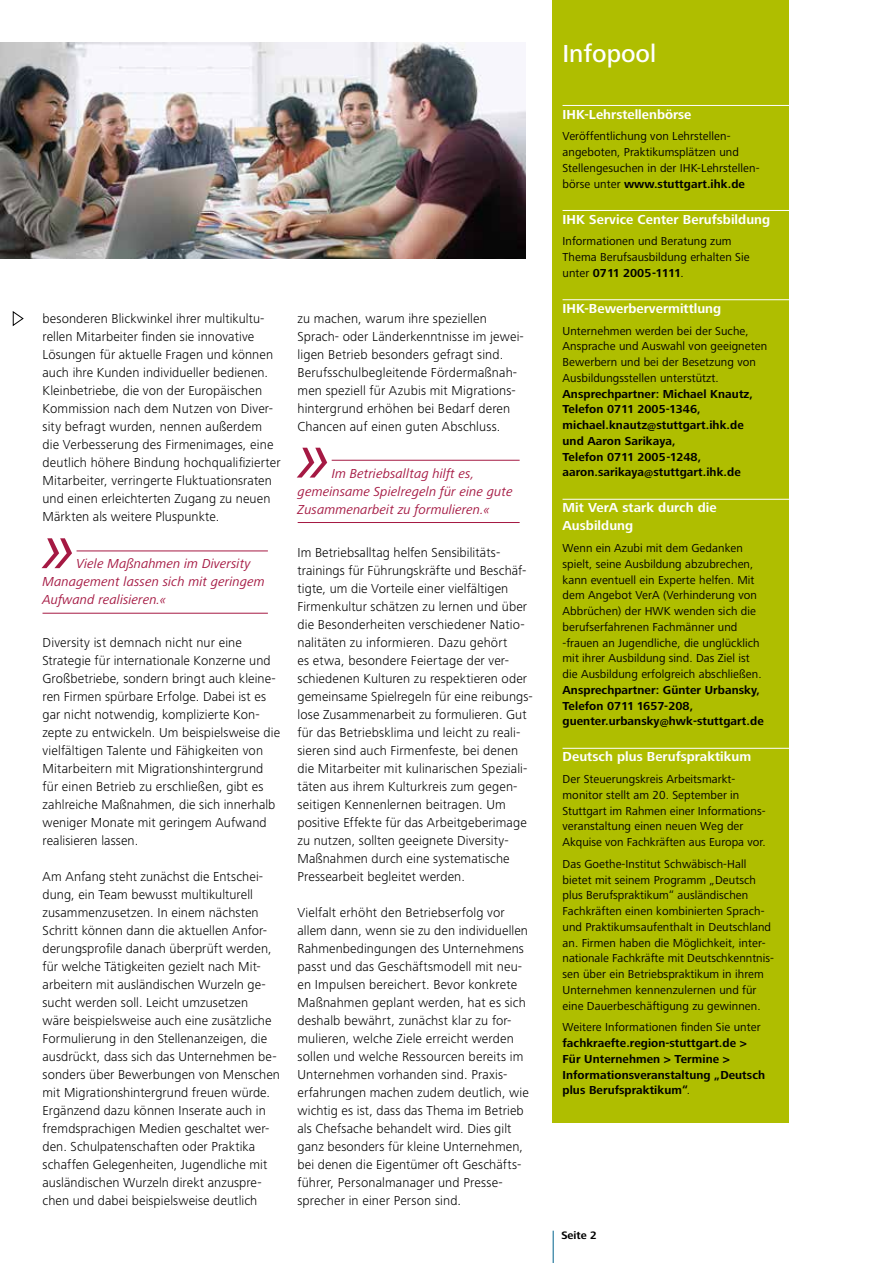
<style>
.page{position:relative;width:893px;height:1263px;background:#fff}
.page>*{position:absolute;margin:0;border:0;box-sizing:border-box;transform-origin:0 0}
.t1{font:italic 75px "Frutiger Next LT";color:#a51943}
.t2{font:500 25.5px "Frutiger Next LT";color:#fff}
.t3{font:300 13.5px/18px "Frutiger Next LT";letter-spacing:.01em;color:#000}
.t4{font:italic 13.5px/18px "Frutiger Next LT";letter-spacing:.005em;color:#a51943}
.t5{font:700 13.5px/18px "Frutiger Next LT";letter-spacing:.005em;color:#fff}
.t6{font:12px/15.8px "Frutiger Next LT";letter-spacing:.005em;color:#000}
.t7{font:700 12px/15.8px "Frutiger Next LT";letter-spacing:.005em;color:#000}
.t8{font:700 11.25px "Frutiger Next LT";color:#000}
.s1{font-weight:700}
.s2{font-weight:400}
</style>
<div class="page">
<hr style="left:553px;top:1231px;width:1px;height:32px;background:#00628d">
<svg style="left:12px;top:311px;width:12px;height:15px"></svg>
<div style="left:553px;top:0;width:236px;height:1123px;background:#afbe00"></div>
<hr style="left:562px;top:105px;width:244px;height:1px;background:#fff">
<hr style="left:562px;top:210px;width:244px;height:1px;background:#fff">
<hr style="left:562px;top:299px;width:244px;height:1px;background:#fff">
<hr style="left:562px;top:499px;width:244px;height:1px;background:#fff">
<hr style="left:562px;top:748px;width:244px;height:1px;background:#fff">
<hr style="left:332px;top:460px;width:188px;height:1px;background:#a51943">
<hr style="left:298px;top:522px;width:222px;height:1px;background:#a51943">
<hr style="left:77px;top:550px;width:191px;height:1px;background:#a51943">
<hr style="left:43px;top:613px;width:225px;height:1px;background:#a51943">
<img style="left:0;top:43px;width:526px;height:216px">
<p class="t3" style="left:43px;top:310px;width:240px">besonderen Blickwinkel ihrer multikultu&shy;rellen Mitarbeiter finden sie innovative Lösungen für aktuelle Fragen und können auch ihre Kunden individueller bedienen.<br>Kleinbetriebe, die von der Europäischen Kommission nach dem Nutzen von Diver&shy;sity befragt wurden, nennen außerdem die Verbesserung des Firmenimages, eine deutlich höhere Bindung hochqualifizierter Mitarbeiter, verringerte Fluktuationsraten und einen erleichterten Zugang zu neuen Märkten als weitere Pluspunkte.</p>
<h1 class="t1" style="left:43px;top:506px;width:35px">»</h1>
<p class="t4" style="left:43px;top:555px;width:224px;text-indent:34px">Viele Maßnahmen im Diversity<br>Management lassen sich mit geringem<br>Aufwand realisieren.«</p>
<p class="t3" style="left:43px;top:633px;width:239px">Diversity ist demnach nicht nur eine Strategie für internationale Konzerne und Großbetriebe, sondern bringt auch kleine&shy;ren Firmen spürbare Erfolge. Dabei ist es gar nicht notwendig, komplizierte Kon&shy;zepte zu entwickeln. Um beispielsweise die vielfältigen Talente und Fähigkeiten von Mitarbeitern mit Migrationshintergrund für einen Betrieb zu erschließen, gibt es zahlreiche Maßnahmen, die sich innerhalb weniger Monate mit geringem Aufwand realisieren lassen.</p>
<p class="t3" style="left:43px;top:867px;width:239px">Am Anfang steht zunächst die Entschei&shy;dung, ein Team bewusst multikulturell zusammenzusetzen. In einem nächsten Schritt können dann die aktuellen Anfor&shy;derungsprofile danach überprüft werden, für welche Tätigkeiten gezielt nach Mit&shy;arbeitern mit ausländischen Wurzeln ge&shy;sucht werden soll. Leicht umzusetzen<br>wäre beispielsweise auch eine zusätzliche Formulierung in den Stellenanzeigen, die ausdrückt, dass sich das Unternehmen be&shy;sonders über Bewerbungen von Menschen mit Migrationshintergrund freuen würde.<br>Ergänzend dazu können Inserate auch in fremdsprachigen Medien geschaltet wer&shy;den. Schulpatenschaften oder Praktika schaffen Gelegenheiten, Jugendliche mit ausländischen Wurzeln direkt anzuspre&shy;chen und dabei beispielsweise deutlich</p>
<p class="t3" style="left:297px;top:310px;width:228px">zu machen, warum ihre speziellen Sprach- oder Länderkenntnisse im jewei&shy;ligen Betrieb besonders gefragt sind.<br>Berufsschulbegleitende Fördermaßnah&shy;men speziell für Azubis mit Migrations&shy;hintergrund erhöhen bei Bedarf deren Chancen auf einen guten Abschluss.</p>
<h1 class="t1" style="left:298px;top:415px;width:35px">»</h1>
<p class="t4" style="left:298px;top:464px;width:217px;text-indent:34px">Im Betriebsalltag hilft es, gemeinsame Spielregeln für eine gute<br>Zusammenarbeit zu formulieren.«</p>
<p class="t3" style="left:297px;top:543px;width:237px">Im Betriebsalltag helfen Sensibilitäts&shy;trainings für Führungskräfte und Beschäf&shy;tigte, um die Vorteile einer vielfältigen Firmenkultur schätzen zu lernen und über die Besonderheiten verschiedener Natio&shy;nalitäten zu informieren. Dazu gehört<br>es etwa, besondere Feiertage der ver&shy;schiedenen Kulturen zu respektieren oder gemeinsame Spielregeln für eine reibungs&shy;lose Zusammenarbeit zu formulieren. Gut für das Betriebsklima und leicht zu reali&shy;sieren sind auch Firmenfeste, bei denen die Mitarbeiter mit kulinarischen Speziali&shy;täten aus ihrem Kulturkreis zum gegen&shy;seitigen Kennenlernen beitragen. Um positive Effekte für das Arbeitgeberimage zu nutzen, sollten geeignete Diversity-Maßnahmen durch eine systematische Pressearbeit begleitet werden.</p>
<p class="t3" style="left:297px;top:903px;width:233px">Vielfalt erhöht den Betriebserfolg vor allem dann, wenn sie zu den individuellen Rahmenbedingungen des Unternehmens passt und das Geschäftsmodell mit neu&shy;en Impulsen bereichert. Bevor konkrete Maßnahmen geplant werden, hat es sich deshalb bewährt, zunächst klar zu for&shy;mulieren, welche Ziele erreicht werden sollen und welche Ressourcen bereits im Unternehmen vorhanden sind. Praxis&shy;erfahrungen machen zudem deutlich, wie wichtig es ist, dass das Thema im Betrieb als Chefsache behandelt wird. Dies gilt ganz besonders für kleine Unternehmen, bei denen die Eigentümer oft Geschäfts&shy;führer, Personalmanager und Presse&shy;sprecher in einer Person sind.</p>
<h2 class="t2" style="left:562px;top:40px;width:95px">Infopool</h2>
<p class="t5" style="left:562px;top:105px;width:130px">IHK-Lehrstellenbörse</p>
<p class="t6" style="left:562px;top:128px;width:198px">Veröffentlichung von Lehrstellen&shy;angeboten, Praktikumsplätzen und Stellengesuchen in der IHK-Lehrstellen&shy;börse unter <span class="s1">www.stuttgart.ihk.de</span></p>
<p class="t5" style="left:562px;top:210px;width:209px">IHK Service Center Berufsbildung</p>
<p class="t6" style="left:562px;top:233px;width:189px">Informationen und Beratung zum<br>Thema Berufsausbildung erhalten Sie unter <span class="s1">0711 2005-1111</span>.</p>
<p class="t5" style="left:562px;top:299px;width:160px">IHK-Bewerbervermittlung</p>
<p class="t6" style="left:562px;top:323px;width:206px">Unternehmen werden bei der Suche, Ansprache und Auswahl von geeigneten Bewerbern und bei der Besetzung von Ausbildungsstellen unterstützt.</p>
<p class="t7" style="left:562px;top:386px;width:192px">Ansprechpartner: Michael Knautz,<br>Telefon 0711 2005-1346, michael.knautz@stuttgart.ihk.de und Aaron Sarikaya,<br>Telefon 0711 2005-1248, aaron.sarikaya@stuttgart.ihk.de</p>
<p class="t5" style="left:562px;top:499px;width:156px">Mit VerA stark durch die<br>Ausbildung</p>
<p class="t6" style="left:562px;top:540px;width:201px">Wenn ein Azubi mit dem Gedanken spielt, seine Ausbildung abzubrechen, kann eventuell ein Experte helfen. Mit dem Angebot VerA (Verhinderung von Abbrüchen) der HWK wenden sich die berufserfahrenen Fachmänner und -frauen an Jugendliche, die unglücklich mit ihrer Ausbildung sind. Das Ziel ist die Ausbildung erfolgreich abschließen.</p>
<p class="t7" style="left:562px;top:682px;width:203px">Ansprechpartner: Günter Urbansky,<br>Telefon 0711 1657-208, guenter.urbansky@hwk-stuttgart.de</p>
<p class="t5" style="left:562px;top:748px;width:190px">Deutsch plus Berufspraktikum</p>
<p class="t6" style="left:562px;top:771px;width:205px">Der Steuerungskreis Arbeitsmarkt&shy;monitor stellt am 20. September in Stuttgart im Rahmen einer Informations&shy;veranstaltung einen neuen Weg der Akquise von Fachkräften aus Europa vor.</p>
<p class="t6" style="left:562px;top:856px;width:213px">Das Goethe-Institut Schwäbisch-Hall bietet mit seinem Programm „Deutsch plus Berufspraktikum“ ausländischen Fachkräften einen kombinierten Sprach&shy;und Praktikumsaufenthalt in Deutschland an. Firmen haben die Möglichkeit, inter&shy;nationale Fachkräfte mit Deutschkenntnis&shy;sen über ein Betriebspraktikum in ihrem Unternehmen kennenzulernen und für eine Dauerbeschäftigung zu gewinnen.</p>
<p class="t6" style="left:562px;top:1019px;width:200px">Weitere Informationen finden Sie unter</p>
<p class="t7" style="left:562px;top:1035px;width:204px">fachkraefte.region-stuttgart.de &gt;<br>Für Unternehmen &gt; Termine &gt;<br>Informationsveranstaltung „Deutsch plus Berufspraktikum“<span class="s2">.</span></p>
<p class="t8" style="left:561px;top:1229px;width:37px">Seite 2</p>
</div>
